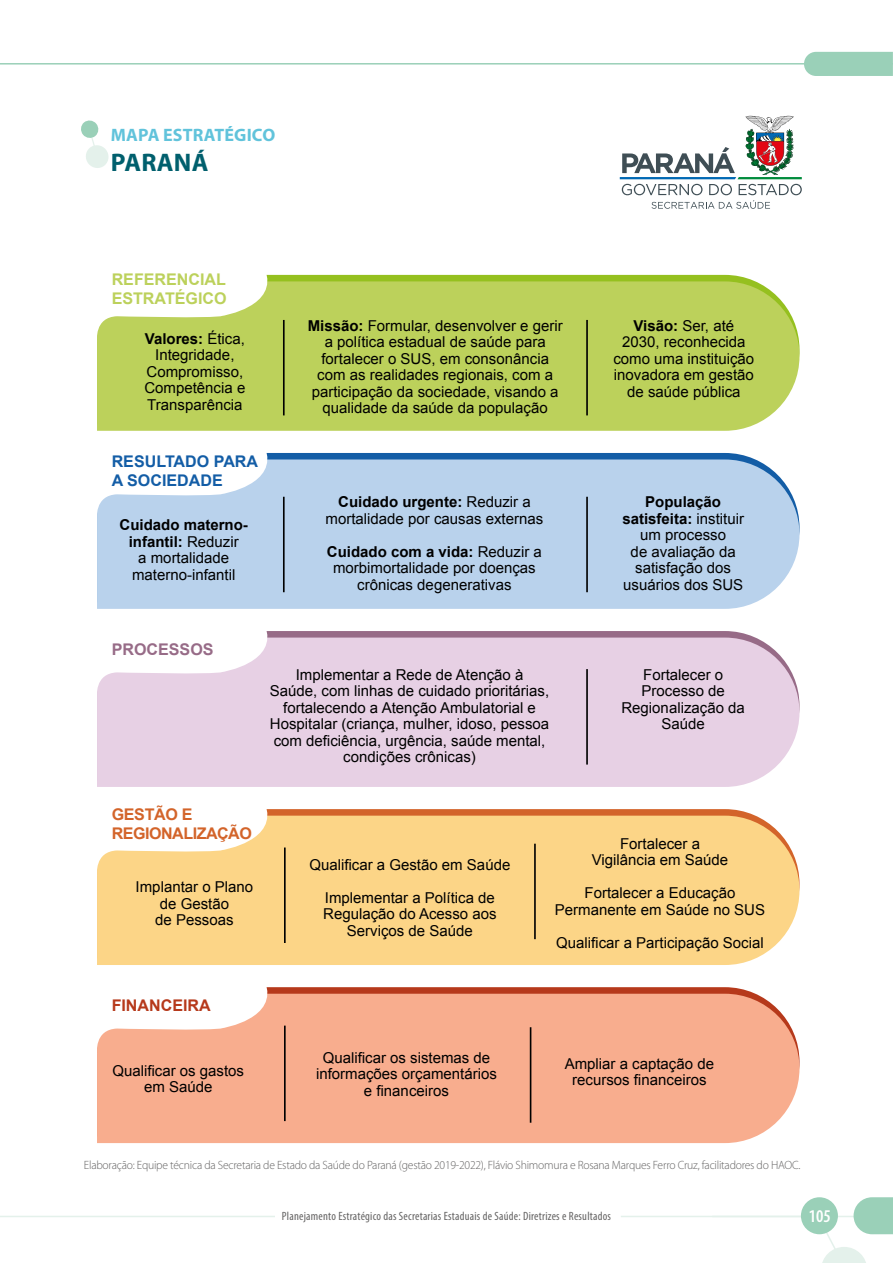
<style>
.page{position:relative;width:893px;height:1263px;background:#fff}
.page>*{position:absolute;margin:0;border:0;box-sizing:border-box;transform-origin:0 0}
.t1{font:700 25.5px "Myriad Pro";letter-spacing:.01em;color:#005f6d}
.t2{font:700 18px "Myriad Pro";letter-spacing:.01em;color:#61c3db}
.t3{font:600 condensed 18px "Myriad Pro";color:#fff}
.t4{font:700 16.05px/19.4px "Arial";color:#135da6}
.t5{font:700 16.05px/19.4px "Arial";color:#bcd15b}
.t6{font:700 16.05px/19.4px "Arial";letter-spacing:-.03em;color:#d3642a}
.t7{font:700 16.05px "Arial";color:#b6391b}
.t8{font:700 16.05px "Arial";color:#976b87}
.t9{font:15px/16.5px "Arial";color:#000;text-align:center}
.t10{font:300 12px "Myriad Pro";letter-spacing:-.02em;color:#646363}
.t11{font:condensed 12px "Myriad Pro";letter-spacing:.02em;color:#646363}
.s1{font-weight:700}
</style>
<div class="page">
<hr style="left:0;top:63px;width:893px;height:2px;background:#9ad0b8">
<div style="left:804px;top:52px;width:89px;height:24px;background:#9ad0b8"></div>
<hr style="left:0;top:1216px;width:275px;height:1px;background:#e4f1eb">
<hr style="left:621px;top:1216px;width:187px;height:1px;background:#e4f1eb">
<div style="left:801px;top:1197px;width:37px;height:37px;background:#9ad0b8;border-radius:50%"></div>
<svg style="left:819px;top:1197px;width:74px;height:66px"></svg>
<svg style="left:81px;top:120px;width:28px;height:48px"></svg>
<svg style="left:280px;top:631px;width:476px;height:7px;fill:#976b87"></svg>
<div style="left:97px;top:638px;width:702px;height:149px;background:#e7d0e4"></div>
<svg style="left:97px;top:631px;width:183px;height:66px"></svg>
<hr style="left:586px;top:669px;width:2px;height:95px;background:#000">
<div style="left:280px;top:275px;width:474px;height:6px;background:#95c01f"></div>
<div style="left:97px;top:281px;width:702px;height:150px;background:#bcd15b"></div>
<svg style="left:97px;top:274px;width:183px;height:67px"></svg>
<hr style="left:283px;top:320px;width:2px;height:95px;background:#000">
<hr style="left:586px;top:320px;width:2px;height:95px;background:#000">
<div style="left:280px;top:453px;width:474px;height:6px;background:#135da6"></div>
<div style="left:97px;top:459px;width:702px;height:150px;background:#b9d2ec"></div>
<svg style="left:97px;top:453px;width:183px;height:66px"></svg>
<hr style="left:283px;top:497px;width:2px;height:95px;background:#000">
<hr style="left:586px;top:497px;width:2px;height:95px;background:#000">
<svg style="left:280px;top:809px;width:476px;height:7px;fill:#d3642a"></svg>
<div style="left:97px;top:816px;width:702px;height:149px;background:#fcd587"></div>
<svg style="left:97px;top:809px;width:183px;height:66px"></svg>
<hr style="left:284px;top:847px;width:2px;height:96px;background:#000">
<hr style="left:534px;top:844px;width:2px;height:95px;background:#000">
<svg style="left:280px;top:987px;width:476px;height:7px;fill:#b6391b"></svg>
<div style="left:97px;top:994px;width:702px;height:149px;background:#f8ad8e"></div>
<svg style="left:97px;top:987px;width:183px;height:66px"></svg>
<hr style="left:284px;top:1025px;width:2px;height:96px;background:#000">
<hr style="left:530px;top:1027px;width:1px;height:96px;background:#000">
<svg style="left:620px;top:116px;width:182px;height:93px"></svg>
<p class="t2" style="left:111px;top:125px;width:166px">MAPA ESTRATÉGICO</p>
<h1 class="t1" style="left:111px;top:148px;width:99px">PARANÁ</h1>
<p class="t5" style="left:112px;top:270px;width:116px">REFERENCIAL<br>ESTRATÉGICO</p>
<p class="t9" style="left:144px;top:330px;width:102px"><span class="s1">Valores:</span> Ética,<br>Integridade,<br>Compromisso,<br>Competência e<br>Transparência</p>
<p class="t4" style="left:112px;top:452px;width:148px">RESULTADO PARA<br>A SOCIEDADE</p>
<p class="t9" style="left:120px;top:517px;width:130px"><span class="s1">Cuidado materno&shy;infantil:</span> Reduzir<br>a mortalidade materno-infantil</p>
<p class="t9" style="left:308px;top:317px;width:257px"><span class="s1">Missão:</span> Formular, desenvolver e gerir a política estadual de saúde para fortalecer o SUS, em consonância com as realidades regionais, com a participação da sociedade, visando a qualidade da saúde da população</p>
<p class="t9" style="left:613px;top:317px;width:142px"><span class="s1">Visão:</span> Ser, até<br>2030, reconhecida como uma instituição inovadora em gestão de saúde pública</p>
<p class="t9" style="left:326px;top:494px;width:219px"><span class="s1">Cuidado urgente:</span> Reduzir a mortalidade por causas externas</p>
<p class="t9" style="left:327px;top:543px;width:217px"><span class="s1">Cuidado com a vida:</span> Reduzir a morbimortalidade por doenças crônicas degenerativas</p>
<p class="t9" style="left:622px;top:494px;width:123px"><span class="s1">População satisfeita:</span> instituir um processo<br>de avaliação da satisfação dos usuários dos SUS</p>
<p class="t8" style="left:112px;top:638px;width:103px">PROCESSOS</p>
<p class="t6" style="left:112px;top:805px;width:142px">GESTÃO E<br>REGIONALIZAÇÃO</p>
<p class="t9" style="left:136px;top:879px;width:119px">Implantar o Plano de Gestão<br>de Pessoas</p>
<p class="t9" style="left:270px;top:666px;width:281px">Implementar a Rede de Atenção à<br>Saúde, com linhas de cuidado prioritárias, fortalecendo a Atenção Ambulatorial e Hospitalar (criança, mulher, idoso, pessoa com deficiência, urgência, saúde mental, condições crônicas)</p>
<p class="t9" style="left:621px;top:666px;width:125px">Fortalecer o<br>Processo de<br>Regionalização da<br>Saúde</p>
<p class="t9" style="left:309px;top:856px;width:202px">Qualificar a Gestão em Saúde</p>
<p class="t9" style="left:323px;top:889px;width:175px">Implementar a Política de<br>Regulação do Acesso aos<br>Serviços de Saúde</p>
<p class="t9" style="left:592px;top:835px;width:138px">Fortalecer a<br>Vigilância em Saúde</p>
<p class="t9" style="left:555px;top:885px;width:212px">Fortalecer a Educação<br>Permanente em Saúde no SUS</p>
<p class="t9" style="left:556px;top:934px;width:209px">Qualificar a Participação Social</p>
<p class="t7" style="left:112px;top:994px;width:101px">FINANCEIRA</p>
<p class="t9" style="left:112px;top:1062px;width:133px">Qualificar os gastos em Saúde</p>
<p class="t9" style="left:316px;top:1049px;width:182px">Qualificar os sistemas de informações orçamentários e financeiros</p>
<p class="t9" style="left:565px;top:1055px;width:151px">Ampliar a captação de recursos financeiros</p>
<p class="t10" style="left:84px;top:1158px;width:718px">Elaboração: Equipe técnica da Secretaria de Estado da Saúde do Paraná (gestão 2019-2022), Flávio Shimomura e Rosana Marques Ferro Cruz, facilitadores do HAOC.</p>
<p class="t11" style="left:282px;top:1209px;width:331px">Planejamento Estratégico das Secretarias Estaduais de Saúde: Diretrizes e Resultados</p>
<p class="t3" style="left:809px;top:1206px;width:24px">105</p>
</div>
